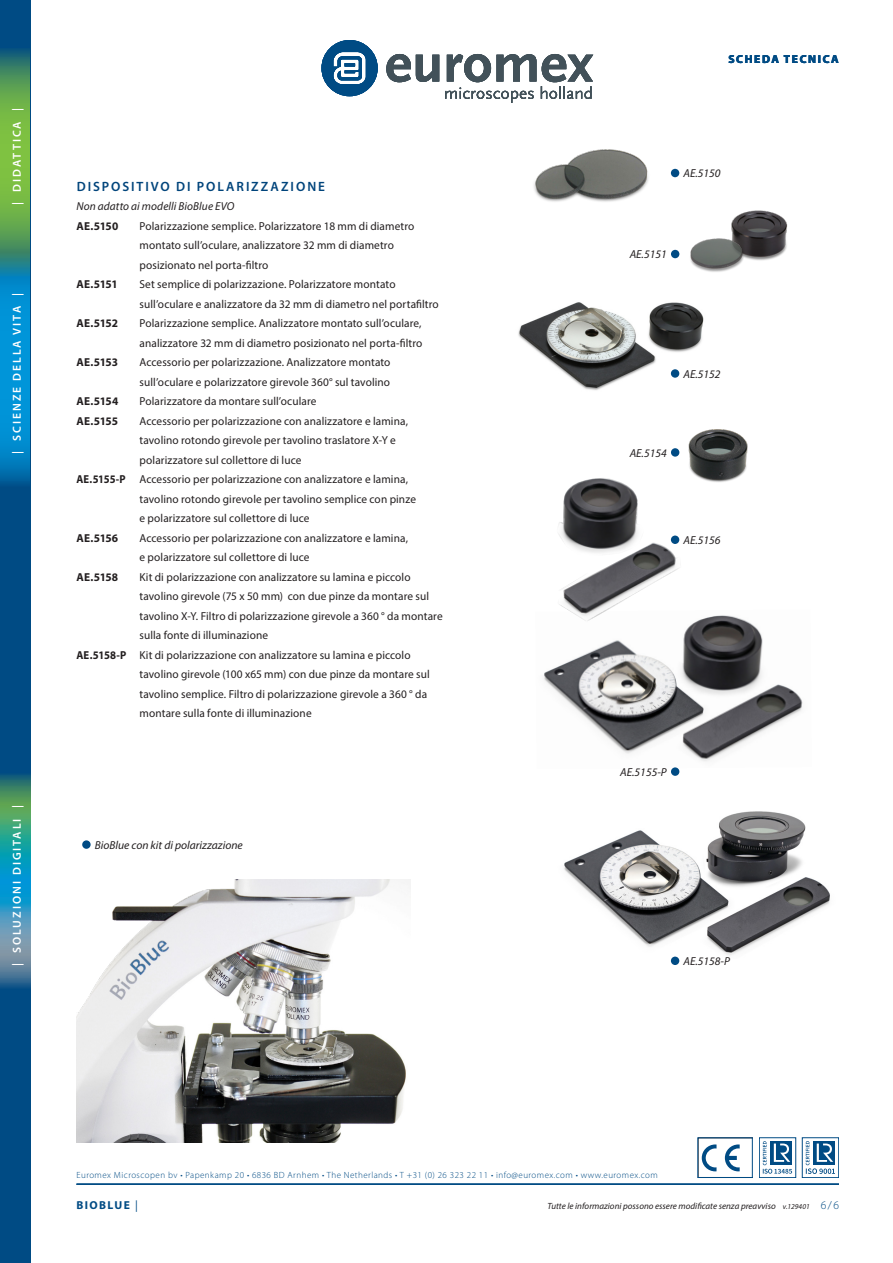
<style>
.page{position:relative;width:893px;height:1263px;background:#fff}
.page>*{position:absolute;margin:0;border:0;box-sizing:border-box;transform-origin:0 0}
.j_tussenkop{font:600 13.5px "Myriad Pro";letter-spacing:.145em;color:#00447b}
.j_accessoires{font:11.55px/19.5px "Myriad Pro";letter-spacing:.01em;color:#231f20}
.j_bolletjes{font:italic 11.55px "Myriad Pro";color:#231f20}
.j_accessoires-2{font:700 11.55px "Myriad Pro";letter-spacing:-.03em;color:#231f20}
.t1{font:600 11.55px "Myriad Pro";letter-spacing:.17em;color:#fff}
.j_plat{font:italic 11.55px "Myriad Pro";letter-spacing:.01em;color:#231f20}
.t2{font:700 11.55px "Myriad Pro";letter-spacing:.14em;color:#004b84}
.t3{font:700 11.55px "Myriad Pro";letter-spacing:.12em;color:#004b84}
.t4{font:300 11.55px "Myriad Pro";color:#004b84}
.t5{font:300 9px "Myriad Pro";letter-spacing:.05em;color:#004b84}
.t6{font:italic 9px "Myriad Pro";color:#231f20}
.t7{font:italic 7.5px "Myriad Pro";color:#231f20}
.s1{font-weight:700}
.s2{font-weight:400}
</style>
<div class="page">
<div style="left:0;top:0;width:30px;height:1263px;background:#004b84"></div>
<svg style="left:0;top:775px;width:30px;height:213px"></svg>
<svg style="left:0;top:278px;width:30px;height:206px;fill:#0093d7"></svg>
<svg style="left:0;top:50px;width:30px;height:228px"></svg>
<hr style="left:77px;top:1184px;width:762px;height:1px;background:#004b84">
<svg style="left:321px;top:40px;width:57px;height:56px"></svg>
<svg style="left:386px;top:54px;width:53px;height:28px"></svg>
<svg style="left:445px;top:54px;width:148px;height:49px"></svg>
<svg style="left:701px;top:1144px;width:39px;height:28px"></svg>
<div style="left:697px;top:1137px;width:56px;height:41px;border:1px solid #004b84"></div>
<div style="left:802px;top:1137px;width:37px;height:41px;border:1px solid #004b84"></div>
<svg style="left:806px;top:1141px;width:29px;height:33px"></svg>
<div style="left:759px;top:1137px;width:37px;height:41px;border:1px solid #004b84"></div>
<svg style="left:763px;top:1141px;width:29px;height:33px"></svg>
<img style="left:544px;top:615px;width:259px;height:154px">
<img style="left:544px;top:478px;width:141px;height:145px">
<img style="left:564px;top:811px;width:266px;height:144px">
<img style="left:676px;top:429px;width:72px;height:66px">
<img style="left:534px;top:149px;width:115px;height:53px">
<img style="left:746px;top:210px;width:42px;height:51px">
<img style="left:675px;top:212px;width:71px;height:60px">
<img style="left:518px;top:302px;width:186px;height:88px">
<div style="left:671px;top:250px;width:8px;height:8px;background:#004b84;border-radius:50%"></div>
<div style="left:671px;top:448px;width:8px;height:9px;background:#004b84;border-radius:50%"></div>
<div style="left:671px;top:767px;width:8px;height:9px;background:#004b84;border-radius:50%"></div>
<div style="left:671px;top:169px;width:8px;height:8px;background:#004b84;border-radius:50%"></div>
<div style="left:671px;top:369px;width:8px;height:9px;background:#004b84;border-radius:50%"></div>
<div style="left:671px;top:535px;width:8px;height:9px;background:#004b84;border-radius:50%"></div>
<div style="left:671px;top:956px;width:8px;height:9px;background:#004b84;border-radius:50%"></div>
<img style="left:77px;top:879px;width:334px;height:264px">
<div style="left:82px;top:840px;width:9px;height:9px;background:#004b84;border-radius:50%"></div>
<p class="t1" style="left:10px;top:205px;width:98px;rotate:-90deg">| DIDATTICA |</p>
<p class="t1" style="left:10px;top:454px;width:162px;rotate:-90deg">| SCIENZE DELLA VITA |</p>
<p class="t1" style="left:10px;top:966px;width:162px;rotate:-90deg">| SOLUZIONI DIGITALI |</p>
<p class="j_tussenkop" style="left:77px;top:177px;width:250px">DISPOSITIVO DI POLARIZZAZIONE</p>
<p class="j_plat" style="left:77px;top:199px;width:159px">Non adatto ai modelli BioBlue EVO</p>
<p class="j_accessoires-2" style="left:77px;top:218px;width:43px">AE.5150</p>
<p class="j_accessoires" style="left:140px;top:216px;width:276px">Polarizzazione semplice. Polarizzatore 18 mm di diametro montato sull’oculare, analizzatore 32 mm di diametro posizionato nel porta-filtro</p>
<p class="j_accessoires-2" style="left:77px;top:277px;width:43px">AE.5151</p>
<p class="j_accessoires" style="left:140px;top:274px;width:301px">Set semplice di polarizzazione. Polarizzatore montato sull’oculare e analizzatore da 32 mm di diametro nel portafiltro</p>
<p class="j_accessoires-2" style="left:77px;top:316px;width:43px">AE.5152</p>
<p class="j_accessoires" style="left:140px;top:313px;width:284px">Polarizzazione semplice. Analizzatore montato sull’oculare, analizzatore 32 mm di diametro posizionato nel porta-filtro</p>
<p class="j_accessoires-2" style="left:77px;top:355px;width:43px">AE.5153</p>
<p class="j_accessoires" style="left:140px;top:352px;width:252px">Accessorio per polarizzazione. Analizzatore montato sull’oculare e polarizzatore girevole 360° sul tavolino</p>
<p class="j_accessoires-2" style="left:77px;top:394px;width:43px">AE.5154</p>
<p class="j_accessoires" style="left:140px;top:391px;width:178px">Polarizzatore da montare sull’oculare</p>
<p class="j_accessoires-2" style="left:77px;top:413px;width:43px">AE.5155</p>
<p class="j_accessoires" style="left:140px;top:411px;width:270px">Accessorio per polarizzazione con analizzatore e lamina, tavolino rotondo girevole per tavolino traslatore X-Y e polarizzatore sul collettore di luce</p>
<p class="j_accessoires" style="left:140px;top:469px;width:278px;text-indent:-63px"><span class="s1">AE.5155-P</span> Accessorio per polarizzazione con analizzatore e lamina, tavolino rotondo girevole per tavolino semplice con pinze e polarizzatore sul collettore di luce</p>
<p class="j_accessoires-2" style="left:77px;top:530px;width:43px">AE.5156</p>
<p class="j_accessoires" style="left:140px;top:528px;width:270px">Accessorio per polarizzazione con analizzatore e lamina, e polarizzatore sul collettore di luce</p>
<p class="j_accessoires-2" style="left:77px;top:569px;width:43px">AE.5158</p>
<p class="j_accessoires" style="left:140px;top:567px;width:305px">Kit di polarizzazione con analizzatore su lamina e piccolo tavolino girevole (75 x 50 mm) con due pinze da montare sul tavolino X-Y. Filtro di polarizzazione girevole a 360 ° da montare sulla fonte di illuminazione</p>
<p class="j_accessoires" style="left:140px;top:645px;width:292px;text-indent:-63px"><span class="s1">AE.5158-P</span> Kit di polarizzazione con analizzatore su lamina e piccolo tavolino girevole (100 x65 mm) con due pinze da montare sul tavolino semplice. Filtro di polarizzazione girevole a 360 ° da montare sulla fonte di illuminazione</p>
<p class="j_bolletjes" style="left:95px;top:838px;width:149px">BioBlue con kit di polarizzazione</p>
<p class="t2" style="left:728px;top:51px;width:112px">SCHEDA TECNICA</p>
<p class="j_bolletjes" style="left:683px;top:166px;width:39px">AE.5150</p>
<p class="j_bolletjes" style="left:630px;top:247px;width:39px">AE.5151</p>
<p class="j_bolletjes" style="left:683px;top:367px;width:39px">AE.5152</p>
<p class="j_bolletjes" style="left:630px;top:446px;width:39px">AE.5154</p>
<p class="j_bolletjes" style="left:683px;top:533px;width:39px">AE.5156</p>
<p class="j_bolletjes" style="left:620px;top:765px;width:48px">AE.5155-P</p>
<p class="j_bolletjes" style="left:683px;top:954px;width:48px">AE.5158-P</p>
<p class="t5" style="left:77px;top:1169px;width:583px">Euromex Microscopen bv • Papenkamp 20 • 6836 BD Arnhem • The Netherlands • T +31 (0) 26 323 22 11 • info@euromex.com • www.euromex.com</p>
<p class="t3" style="left:77px;top:1197px;width:63px">BIOBLUE <span class="s2">|</span></p>
<p class="t4" style="left:821px;top:1198px;width:20px">6/6</p>
<p class="t6" style="left:548px;top:1200px;width:230px">Tutte le informazioni possono essere modificate senza preavviso</p>
<p class="t7" style="left:783px;top:1201px;width:28px">v.129401</p>
</div>
